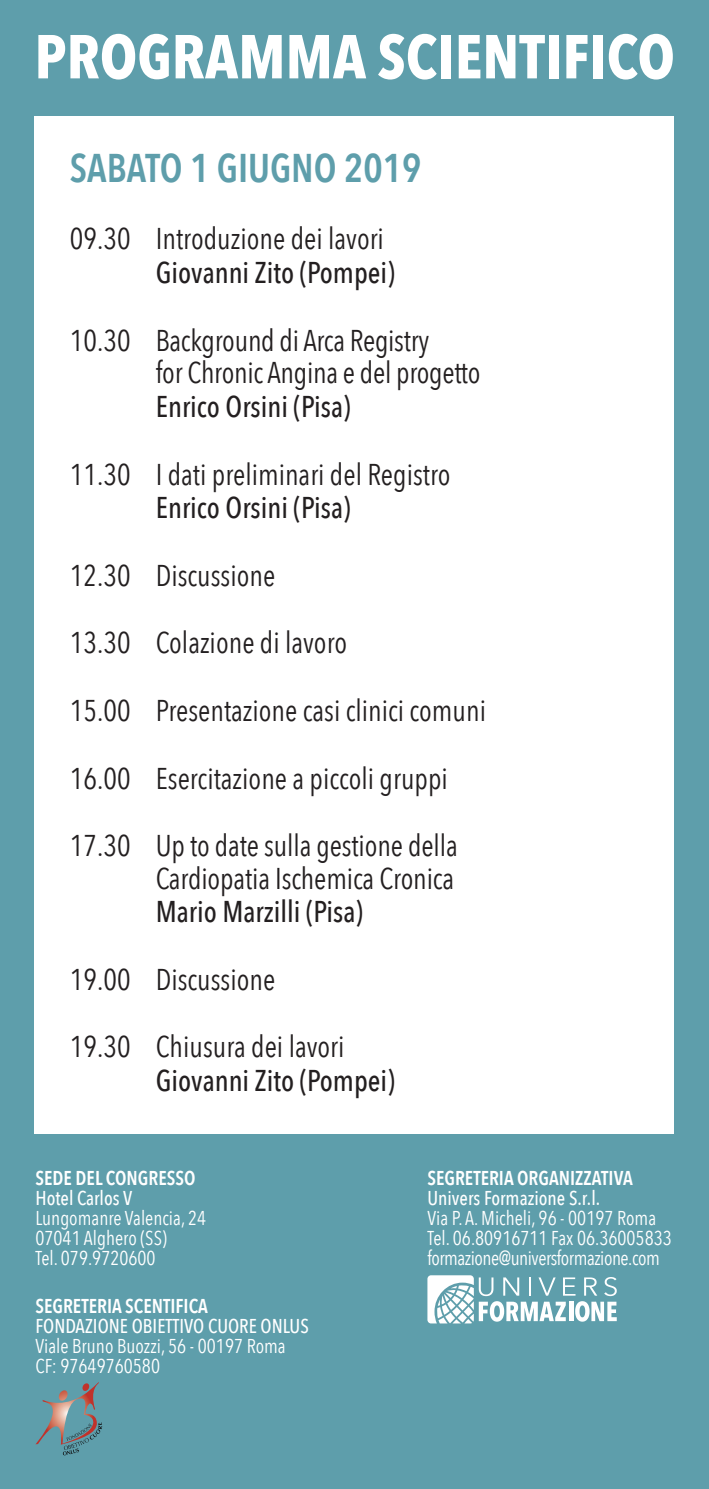
<style>
.page{position:relative;width:709px;height:1489px;background:#fff}
.page>*{position:absolute;margin:0;border:0;box-sizing:border-box;transform-origin:0 0}
.t1{font:700 61.25px "Avenir Next Condensed";color:#fff}
.t2{font:600 40px "Avenir Next Condensed";color:#5e9eab;scale:.96 1}
.t3{font:30px/32.5px "Avenir Next Condensed";color:#231f20;scale:.96 1}
.t4{font:500 30px "Avenir Next Condensed";color:#231f20;scale:.96 1}
.t5{font:20px/20px "Avenir Next Condensed";color:#fff;scale:.96 1}
.t6{font:500 20px "Avenir Next Condensed";color:#fff;scale:.96 1}
.t7{font:600 20px "Avenir Next Condensed";color:#fff;scale:.96 1}
</style>
<div class="page">
<div style="left:0;top:0;width:709px;height:1488px;background:#5e9eab"></div>
<svg style="left:35px;top:1382px;width:67px;height:73px"></svg>
<svg style="left:427px;top:1275px;width:189px;height:48px"></svg>
<div style="left:35px;top:116px;width:638px;height:1018px;background:#fff"></div>
<h1 class="t1" style="left:35px;top:19px;width:642px">PROGRAMMA SCIENTIFICO</h1>
<h2 class="t2" style="left:70px;top:133px;width:367px">SABATO 1 GIUGNO 2019</h2>
<p class="t3" style="left:70px;top:221px;width:328px">09.30 Introduzione dei lavori</p>
<p class="t4" style="left:156px;top:254px;width:250px">Giovanni Zito (Pompei)</p>
<p class="t3" style="left:156px;top:322px;width:340px;text-indent:-86px">10.30 Background di Arca Registry<br>for Chronic Angina e del progetto</p>
<p class="t4" style="left:156px;top:388px;width:204px">Enrico Orsini (Pisa)</p>
<p class="t3" style="left:70px;top:456px;width:398px">11.30 I dati preliminari del Registro</p>
<p class="t4" style="left:156px;top:489px;width:204px">Enrico Orsini (Pisa)</p>
<p class="t3" style="left:70px;top:557px;width:215px">12.30 Discussione</p>
<p class="t3" style="left:70px;top:625px;width:290px">13.30 Colazione di lavoro</p>
<p class="t3" style="left:70px;top:692px;width:435px">15.00 Presentazione casi clinici comuni</p>
<p class="t3" style="left:70px;top:760px;width:395px">16.00 Esercitazione a piccoli gruppi</p>
<p class="t3" style="left:70px;top:827px;width:405px;text-align:right">17.30 Up to date sulla gestione della<br>Cardiopatia Ischemica Cronica</p>
<p class="t4" style="left:156px;top:893px;width:217px">Mario Marzilli (Pisa)</p>
<p class="t3" style="left:70px;top:961px;width:215px">19.00 Discussione</p>
<p class="t3" style="left:70px;top:1029px;width:287px">19.30 Chiusura dei lavori</p>
<p class="t4" style="left:156px;top:1062px;width:250px">Giovanni Zito (Pompei)</p>
<p class="t7" style="left:35px;top:1160px;width:168px">SEDE DEL CONGRESSO</p>
<p class="t6" style="left:35px;top:1185px;width:102px">Hotel Carlos V</p>
<p class="t5" style="left:35px;top:1206px;width:179px">Lungomanre Valencia, 24<br>07041 Alghero (SS)<br>Tel. 079.9720600</p>
<p class="t7" style="left:35px;top:1288px;width:181px">SEGRETERIA SCENTIFICA</p>
<p class="t6" style="left:35px;top:1313px;width:286px">FONDAZIONE OBIETTIVO CUORE ONLUS</p>
<p class="t5" style="left:35px;top:1334px;width:262px">Viale Bruno Buozzi, 56 - 00197 Roma<br>CF: 97649760580</p>
<p class="t7" style="left:427px;top:1160px;width:216px">SEGRETERIA ORGANIZZATIVA</p>
<p class="t6" style="left:427px;top:1185px;width:181px">Univers Formazione S.r.l.</p>
<p class="t5" style="left:427px;top:1206px;width:256px">Via P. A. Micheli, 96 - 00197 Roma<br>Tel. 06.80916711 Fax 06.36005833 formazione@universformazione.com</p>
</div>
